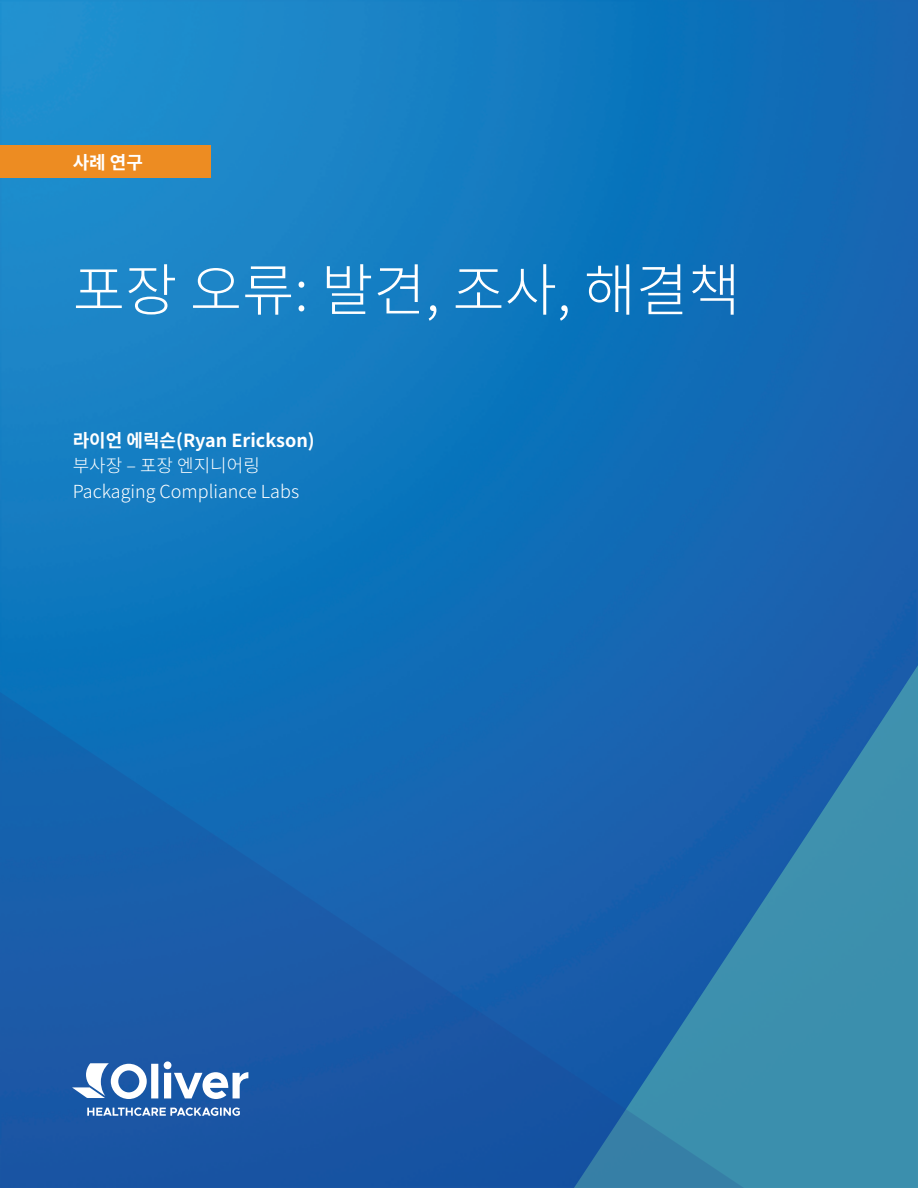
<style>
.page{position:relative;width:918px;height:1188px;background:#fff}
.page>*{position:absolute;margin:0;border:0;box-sizing:border-box;transform-origin:0 0}
.t1{font:300 56.85px "Source Han Sans K";color:#fff}
.t2{font:300 18px/25.5px "Source Han Sans K";color:#fff}
.t3{font:700 18px "Source Han Sans K";color:#fff}
</style>
<div class="page">
<img style="left:0;top:0;width:918px;height:690px">
<svg style="left:566px;top:659px;width:352px;height:529px;background:#3283ad"></svg>
<svg style="left:0;top:690px;width:813px;height:498px;background:#1b63ab"></svg>
<svg style="left:87px;top:1107px;width:153px;height:9px"></svg>
<svg style="left:72px;top:1061px;width:176px;height:38px"></svg>
<div style="left:0;top:146px;width:211px;height:32px;background:#ed8c22"></div>
<p class="t3" style="left:73px;top:152px;width:72px">사례 연구</p>
<h1 class="t1" style="left:73px;top:258px;width:669px">포장 오류: 발견, 조사, 해결책</h1>
<p class="t3" style="left:73px;top:430px;width:243px">라이언 에릭슨(Ryan Erickson)</p>
<p class="t2" style="left:73px;top:453px;width:228px">부사장 – 포장 엔지니어링<br>Packaging Compliance Labs</p>
</div>
